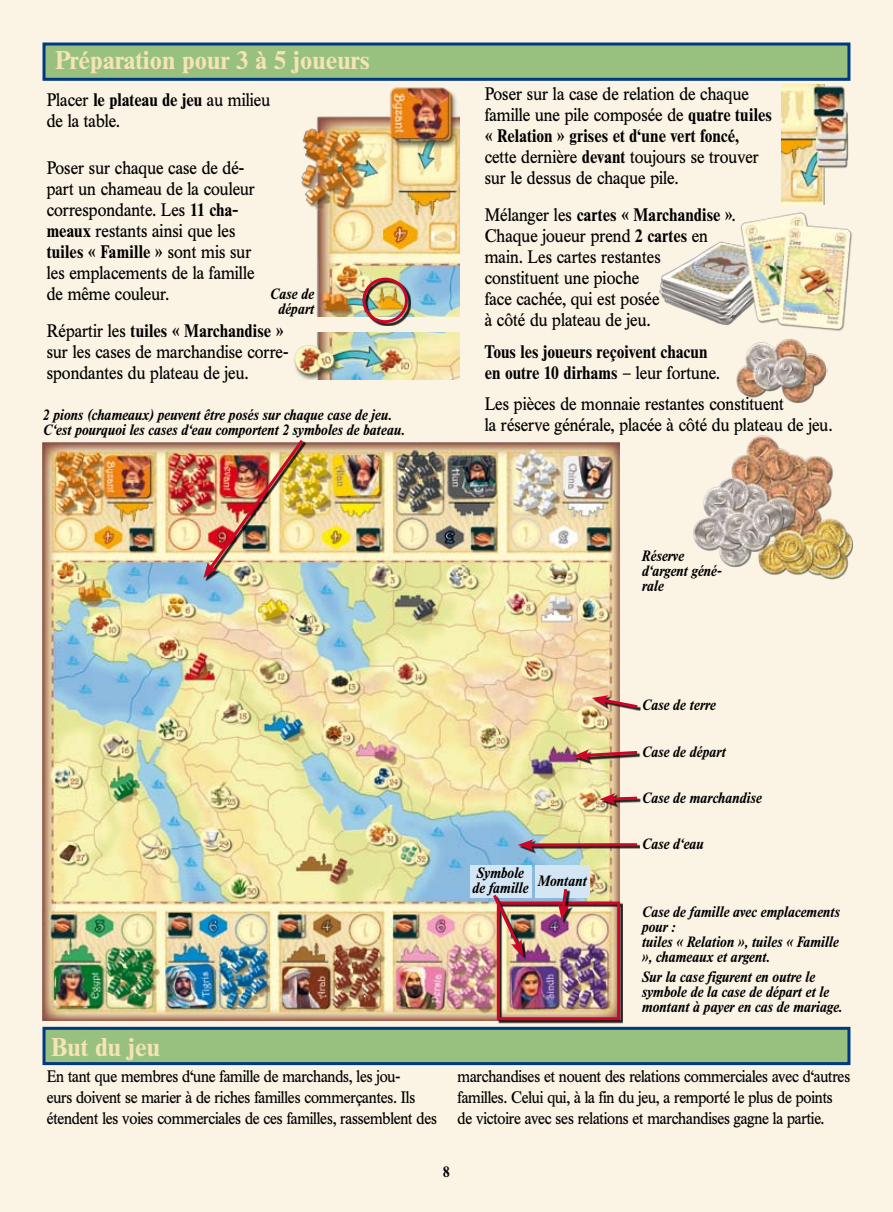
<style>
.page{position:relative;width:893px;height:1212px;background:#fbf3e4}
.page>*{position:absolute;margin:0;border:0;box-sizing:border-box;transform-origin:0 0}
.t1{font:700 25.5px "Times BQ";color:#f5e4b5}
.t2{font:18px/21px "Times BQ";color:#000;scale:.9 1}
.t3{font:700 18px/21px "Times BQ";letter-spacing:.005em;color:#000;scale:.9 1}
.t4{font:16.5px/21px "Times BQ";letter-spacing:-.015em;color:#000;scale:.9 1}
.t5{font:italic 700 15px/15px "Times BQ";color:#000;scale:.9 1}
.t6{font:700 15px "Times BQ";color:#000;scale:.9 1}
.s1{font-weight:700}
.s2{font-weight:400}
</style>
<div class="page">
<div style="left:44px;top:1028px;width:805px;height:35px;background:#98c07f"></div>
<div style="left:43px;top:1027px;width:807px;height:38px;border:3px solid #003882"></div>
<div style="left:44px;top:44px;width:805px;height:35px;background:#98c07f"></div>
<div style="left:43px;top:43px;width:807px;height:38px;border:3px solid #003882"></div>
<img style="left:43px;top:442px;width:577px;height:578px">
<img style="left:301px;top:88px;width:158px;height:229px">
<img style="left:294px;top:333px;width:165px;height:47px">
<img style="left:782px;top:84px;width:67px;height:121px">
<img style="left:659px;top:212px;width:193px;height:119px">
<img style="left:693px;top:435px;width:160px;height:145px">
<img style="left:736px;top:338px;width:92px;height:65px">
<div style="left:470px;top:865px;width:61px;height:33px;background:#d4e6f4"></div>
<div style="left:535px;top:865px;width:55px;height:33px;background:#d4e6f4"></div>
<div style="left:593px;top:697px;width:48px;height:14px;background:#000;opacity:.85"></div>
<svg style="left:592px;top:695px;width:49px;height:15px"></svg>
<div style="left:575px;top:751px;width:66px;height:13px;background:#000;opacity:.85"></div>
<svg style="left:573px;top:749px;width:67px;height:12px"></svg>
<div style="left:601px;top:794px;width:39px;height:14px;background:#000;opacity:.85"></div>
<svg style="left:600px;top:793px;width:40px;height:12px"></svg>
<div style="left:519px;top:840px;width:121px;height:14px;background:#000;opacity:.85"></div>
<hr style="left:528px;top:843px;width:109px;height:3px;background:#cd0529">
<svg style="left:518px;top:839px;width:16px;height:12px"></svg>
<div style="left:498px;top:903px;width:125px;height:120px;background:#000;opacity:.85"></div>
<div style="left:497px;top:901px;width:123px;height:119px;border:3px solid #cd0529"></div>
<div style="left:494px;top:896px;width:32px;height:63px;background:#000;opacity:.85"></div>
<img style="left:490px;top:894px;width:33px;height:62px">
<div style="left:559px;top:890px;width:14px;height:33px;background:#000;opacity:.85"></div>
<svg style="left:558px;top:889px;width:12px;height:31px"></svg>
<div style="left:364px;top:279px;width:47px;height:47px;background:#000;opacity:.85"></div>
<div style="left:362px;top:278px;width:46px;height:45px;border:3px solid #cd0529;border-radius:50%"></div>
<div style="left:205px;top:441px;width:101px;height:140px;background:#000;opacity:.85"></div>
<img style="left:203px;top:440px;width:103px;height:138px">
<h1 class="t1" style="left:55px;top:45px;width:316px">Préparation pour 3 à 5 joueurs</h1>
<p class="t2" style="left:47px;top:89px;width:250px">Placer <span class="s1">le plateau de jeu</span> au milieu de la table.</p>
<p class="t2" style="left:47px;top:157px;width:233px">Poser sur chaque case de dé&shy;part un chameau de la couleur correspondante. Les <span class="s1">11 cha&shy;meaux</span> restants ainsi que les <span class="s1">tuiles « Famille »</span> sont mis sur les emplacements de la famille de même couleur.</p>
<p class="t2" style="left:47px;top:320px;width:270px">Répartir les <span class="s1">tuiles « Marchandise » </span>sur les cases de marchandise corre&shy;spondantes du plateau de jeu.</p>
<p class="t5" style="left:269px;top:287px;width:51px;text-align:center">Case de départ</p>
<p class="t5" style="left:43px;top:407px;width:403px">2 pions (chameaux) peuvent être posés sur chaque case de jeu.<br>C‘est pourquoi les cases d‘eau comportent 2 symboles de bateau.</p>
<h1 class="t1" style="left:51px;top:1032px;width:110px">But du jeu</h1>
<p class="t2" style="left:485px;top:84px;width:321px">Poser sur la case de relation de chaque famille une pile composée de <span class="s1">quatre tuiles « Relation » grises et d‘une vert foncé, </span>cette dernière <span class="s1">devant</span> toujours se trouver sur le dessus de chaque pile.</p>
<p class="t2" style="left:485px;top:205px;width:280px">Mélanger les <span class="s1">cartes « Marchandise »</span>.<br>Chaque joueur prend <span class="s1">2 cartes</span> en main. Les cartes restantes constituent une pioche<br>face cachée, qui est posée<br>à côté du plateau de jeu.</p>
<p class="t3" style="left:485px;top:341px;width:263px">Tous les joueurs reçoivent chacun en outre 10 dirhams <span class="s2">– leur fortune.</span></p>
<p class="t2" style="left:485px;top:394px;width:388px">Les pièces de monnaie restantes constituent<br>la réserve générale, placée à côté du plateau de jeu.</p>
<p class="t5" style="left:641px;top:548px;width:91px">Réserve d‘argent géné&shy;rale</p>
<p class="t5" style="left:641px;top:698px;width:84px">Case de terre</p>
<p class="t5" style="left:641px;top:745px;width:95px">Case de départ</p>
<p class="t5" style="left:641px;top:790px;width:135px">Case de marchandise</p>
<p class="t5" style="left:472px;top:866px;width:64px;text-align:center">Symbole de famille</p>
<p class="t5" style="left:537px;top:873px;width:56px">Montant</p>
<p class="t5" style="left:641px;top:837px;width:70px">Case d‘eau</p>
<p class="t5" style="left:641px;top:905px;width:222px">Case de famille avec emplacements pour :<br>tuiles « Relation », tuiles « Famille », chameaux et argent.</p>
<p class="t5" style="left:641px;top:969px;width:224px">Sur la case figurent en outre le symbole de la case de départ et le montant à payer en cas de mariage.</p>
<p class="t4" style="left:47px;top:1066px;width:435px">En tant que membres d‘une famille de marchands, les jou-<br>eurs doivent se marier à de riches familles commerçantes. Ils étendent les voies commerciales de ces familles, rassemblent des</p>
<p class="t4" style="left:458px;top:1066px;width:438px">marchandises et nouent des relations commerciales avec d‘autres familles. Celui qui, à la fin du jeu, a remporté le plus de points de victoire avec ses relations et marchandises gagne la partie.</p>
<p class="t6" style="left:443px;top:1162px;width:9px">8</p>
</div>
